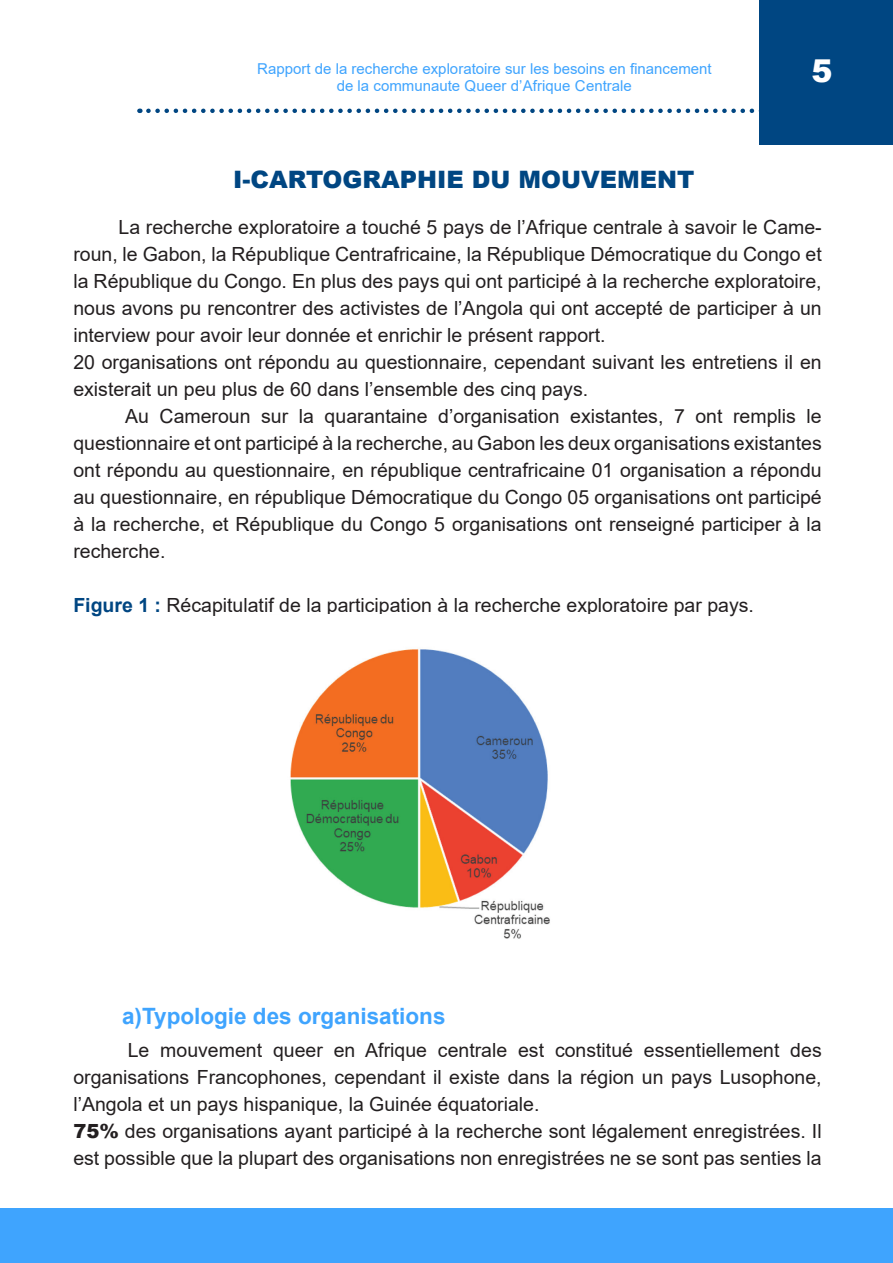
<style>
.page{position:relative;width:893px;height:1263px;background:#fff}
.page>*{position:absolute;margin:0;border:0;box-sizing:border-box;transform-origin:0 0}
.t1{font:900 31.5px "Arial";color:#fff}
.t2{font:900 24px "Arial";color:#004682}
.t3{font:700 22.5px "Arial";color:#3fa4fe}
.t4{font:19.5px/27px "Arial";color:#231f20;text-align:justify}
.t5{font:15px/16.5px "Arial";color:#3fa4fe;text-align:center}
.s1{font-weight:700;color:#004682}
.s2{font-weight:900}
</style>
<div class="page">
<div style="left:760px;top:0;width:133px;height:145px;background:#004682"></div>
<svg style="left:148px;top:109px;width:612px;height:4px"></svg>
<div style="left:0;top:1209px;width:893px;height:54px;background:#3fa4fe"></div>
<img style="left:290px;top:649px;width:260px;height:290px">
<p class="t5" style="left:257px;top:60px;width:456px">Rapport de la recherche exploratoire sur les besoins en financement de la communaute Queer d’Afrique Centrale</p>
<h1 class="t1" style="left:811px;top:48px;width:23px">5</h1>
<p class="t2" style="left:233px;top:162px;width:463px">I-CARTOGRAPHIE DU MOUVEMENT</p>
<p class="t4" style="left:73px;top:214px;width:750px;text-indent:45px">La recherche exploratoire a touché 5 pays de l’Afrique centrale à savoir le Came&shy;roun, le Gabon, la République Centrafricaine, la République Démocratique du Congo et la République du Congo. En plus des pays qui ont participé à la recherche exploratoire, nous avons pu rencontrer des activistes de l’Angola qui ont accepté de participer à un interview pour avoir leur donnée et enrichir le présent rapport.</p>
<p class="t4" style="left:73px;top:349px;width:750px">20 organisations ont répondu au questionnaire, cependant suivant les entretiens il en existerait un peu plus de 60 dans l’ensemble des cinq pays.</p>
<p class="t4" style="left:73px;top:403px;width:750px;text-indent:52px">Au Cameroun sur la quarantaine d’organisation existantes, 7 ont remplis le questionnaire et ont participé à la recherche, au Gabon les deux organisations existantes ont répondu au questionnaire, en république centrafricaine 01 organisation a répondu au questionnaire, en république Démocratique du Congo 05 organisations ont participé à la recherche, et République du Congo 5 organisations ont renseigné participer à la recherche.</p>
<p class="t4" style="left:73px;top:592px;width:682px"><span class="s1">Figure 1 :</span> Récapitulatif de la participation à la recherche exploratoire par pays.</p>
<p class="t3" style="left:122px;top:1000px;width:325px">a)Typologie des organisations</p>
<p class="t4" style="left:73px;top:1036px;width:750px;text-indent:54px">Le mouvement queer en Afrique centrale est constitué essentiellement des organisations Francophones, cependant il existe dans la région un pays Lusophone, l’Angola et un pays hispanique, la Guinée équatoriale.</p>
<p class="t4" style="left:73px;top:1117px;width:750px"><span class="s2">75%</span> des organisations ayant participé à la recherche sont légalement enregistrées. Il est possible que la plupart des organisations non enregistrées ne se sont pas senties la</p>
</div>
